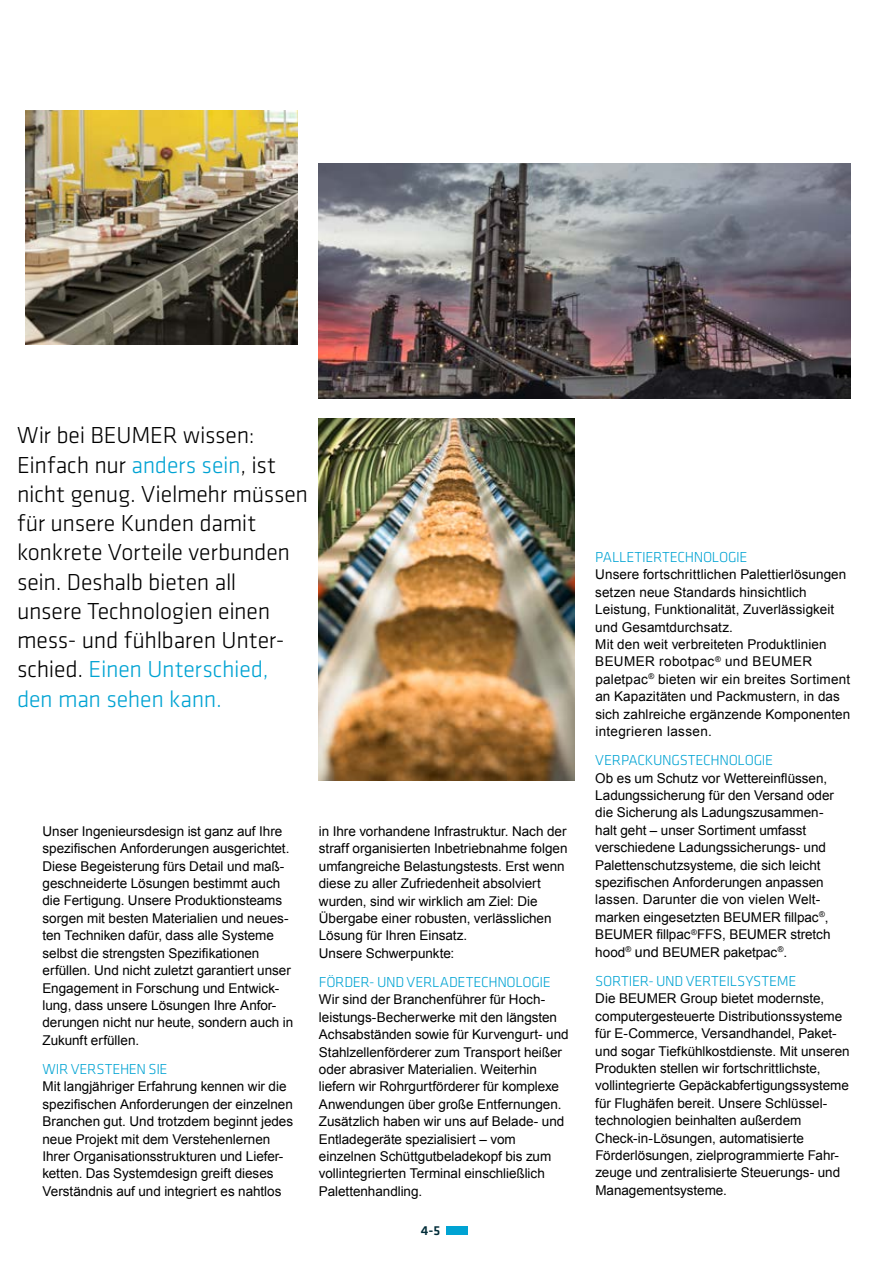
<style>
.page{position:relative;width:893px;height:1263px;background:#fff}
.page>*{position:absolute;margin:0;border:0;box-sizing:border-box;transform-origin:0 0}
.t1{font:300 24px/29.2px "Klavika Basic";letter-spacing:-.01em;color:#000}
.t2{font:300 15px "Klavika Basic";letter-spacing:-.02em;color:#00a3d3}
.t3{font:13.5px/17.4px "Arial";letter-spacing:-.005em;color:#000}
.t4{font:500 13.5px "Klavika Basic";color:#002c38}
.s1{color:#00a3d3}
.s2{font-family:"Helvetica";font-size:14.25px}
</style>
<div class="page">
<img style="left:26px;top:111px;width:272px;height:233px">
<div style="left:446px;top:1226px;width:22px;height:9px;background:#00a3d3"></div>
<img style="left:319px;top:419px;width:255px;height:361px">
<img style="left:319px;top:164px;width:531px;height:235px">
<p class="t1" style="left:17px;top:420px;width:293px">Wir bei BEUMER wissen:<br>Einfach nur <span class="s1">anders sein</span>, ist nicht genug. Vielmehr müssen für unsere Kunden damit konkrete Vorteile verbunden sein. Deshalb bieten all<br>unsere Technologien einen mess- und fühlbaren Unter&shy;schied. <span class="s1">Einen Unterschied, den man sehen kann.</span></p>
<p class="t3" style="left:43px;top:822px;width:252px">Unser Ingenieursdesign ist ganz auf Ihre spezifischen Anforderungen ausgerichtet.<br>Diese Begeisterung fürs Detail und maß&shy;geschneiderte Lösungen bestimmt auch die Fertigung. Unsere Produktionsteams sorgen mit besten Materialien und neues&shy;ten Techniken dafür, dass alle Systeme selbst die strengsten Spezifikationen erfüllen. Und nicht zuletzt garantiert unser Engagement in Forschung und Entwick&shy;lung, dass unsere Lösungen Ihre Anfor&shy;derungen nicht nur heute, sondern auch in Zukunft erfüllen.</p>
<p class="t2" style="left:43px;top:1060px;width:127px">WIR VERSTEHEN SIE</p>
<p class="t3" style="left:43px;top:1078px;width:252px">Mit langjähriger Erfahrung kennen wir die spezifischen Anforderungen der einzelnen Branchen gut. Und trotzdem beginnt jedes neue Projekt mit dem Verstehenlernen Ihrer Organisationsstrukturen und Liefer&shy;ketten. Das Systemdesign greift dieses Verständnis auf und integriert es nahtlos</p>
<p class="t3" style="left:319px;top:822px;width:250px">in Ihre vorhandene Infrastruktur. Nach der straff organisierten Inbetriebnahme folgen umfangreiche Belastungstests. Erst wenn diese zu aller Zufriedenheit absolviert wurden, sind wir wirklich am Ziel: Die Übergabe einer robusten, verlässlichen Lösung für Ihren Einsatz.<br>Unsere Schwerpunkte:</p>
<p class="t2" style="left:319px;top:973px;width:233px">FÖRDER- UND VERLADETECHNOLOGIE</p>
<p class="t3" style="left:319px;top:991px;width:251px">Wir sind der Branchenführer für Hoch&shy;leistungs-Becherwerke mit den längsten Achsabständen sowie für Kurvengurt- und Stahlzellenförderer zum Transport heißer oder abrasiver Materialien. Weiterhin liefern wir Rohrgurtförderer für komplexe Anwendungen über große Entfernungen.<br>Zusätzlich haben wir uns auf Belade- und Entladegeräte spezialisiert – vom einzelnen Schüttgutbeladekopf bis zum vollintegrierten Terminal einschließlich Palettenhandling.</p>
<p class="t4" style="left:421px;top:1221px;width:21px">4-5</p>
<p class="t2" style="left:595px;top:548px;width:154px">PALLETIERTECHNOLOGIE</p>
<p class="t3" style="left:595px;top:566px;width:256px">Unsere fortschrittlichen Palettierlösungen setzen neue Standards hinsichtlich Leistung, Funktionalität, Zuverlässigkeit und Gesamtdurchsatz.<br>Mit den weit verbreiteten Produktlinien BEUMER robotpac<sup>®</sup> und BEUMER paletpac<sup>®</sup> bieten wir ein breites Sortiment an Kapazitäten und Packmustern, in das sich zahlreiche ergänzende Komponenten integrieren lassen.</p>
<p class="t2" style="left:595px;top:751px;width:179px">VERPACKUNGSTECHNOLOGIE</p>
<p class="t3" style="left:595px;top:769px;width:240px">Ob es um Schutz vor Wettereinflüssen, Ladungssicherung für den Versand oder die Sicherung als Ladungszusammen&shy;halt geht – unser Sortiment umfasst verschiedene Ladungssicherungs- und Palettenschutzsysteme, die sich leicht spezifischen Anforderungen anpassen lassen. Darunter die von vielen Welt&shy;marken eingesetzten BEUMER fillpac<sup>®</sup>, BEUMER fillpac<sup>®</sup>FFS, BEUMER stretch hood<sup>®</sup> <span class="s2">und</span> BEUMER paketpac<sup>®</sup>.</p>
<p class="t2" style="left:595px;top:972px;width:203px">SORTIER- UND VERTEILSYSTEME</p>
<p class="t3" style="left:595px;top:990px;width:256px">Die BEUMER Group bietet modernste, computergesteuerte Distributionssysteme für E-Commerce, Versandhandel, Paket&shy;und sogar Tiefkühlkostdienste. Mit unseren Produkten stellen wir fortschrittlichste, vollintegrierte Gepäckabfertigungssysteme für Flughäfen bereit. Unsere Schlüssel&shy;technologien beinhalten außerdem Check-in-Lösungen, automatisierte Förderlösungen, zielprogrammierte Fahr&shy;zeuge und zentralisierte Steuerungs- und Managementsysteme.</p>
</div>
